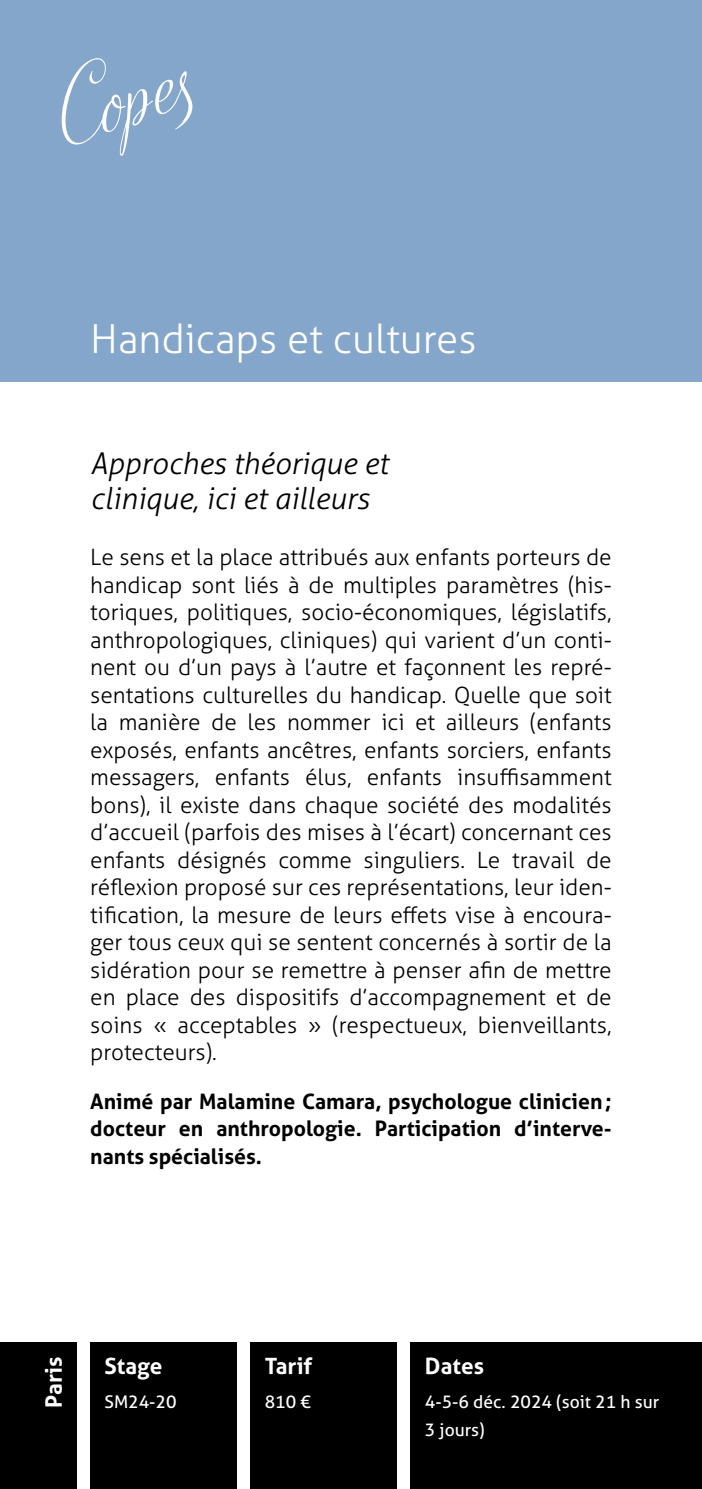
<style>
.page{position:relative;width:702px;height:1489px;background:#fff}
.page>*{position:absolute;margin:0;border:0;box-sizing:border-box;transform-origin:0 0}
.t1{font:300 40px "Aller";color:#fff}
.t2{font:italic 300 30px/35px "Aller";color:#000}
.t3{font:300 22.5px/27.5px "Aller";color:#000;text-align:justify}
.t4{font:700 22.5px "Aller";color:#fff}
.t5{font:700 21.25px/27.5px "Aller";color:#000;text-align:justify}
.t6{font:17.5px/27.5px "Aller";color:#fff}
</style>
<div class="page">
<div style="left:0;top:0;width:702px;height:381px;background:#84a6ca"></div>
<svg style="left:61px;top:58px;width:132px;height:98px"></svg>
<div style="left:0;top:1342px;width:76px;height:146px;background:#000"></div>
<div style="left:90px;top:1342px;width:146px;height:146px;background:#000"></div>
<div style="left:250px;top:1342px;width:146px;height:146px;background:#000"></div>
<div style="left:411px;top:1342px;width:291px;height:146px;background:#000"></div>
<h1 class="t1" style="left:90px;top:315px;width:388px">Handicaps et cultures</h1>
<h2 class="t2" style="left:90px;top:446px;width:299px">Approches théorique et clinique, ici et ailleurs</h2>
<p class="t3" style="left:90px;top:543px;width:523px">Le sens et la place attribués aux enfants porteurs de handicap sont liés à de multiples paramètres (his&shy;toriques, politiques, socio-économiques, législatifs, anthropologiques, cliniques) qui varient d’un conti&shy;nent ou d’un pays à l’autre et façonnent les repré&shy;sentations culturelles du handicap. Quelle que soit la manière de les nommer ici et ailleurs (enfants exposés, enfants ancêtres, enfants sorciers, enfants messagers, enfants élus, enfants insuffisamment bons), il existe dans chaque société des modalités d’accueil (parfois des mises à l’écart) concernant ces enfants désignés comme singuliers. Le travail de réflexion proposé sur ces représentations, leur iden&shy;tification, la mesure de leurs effets vise à encoura&shy;ger tous ceux qui se sentent concernés à sortir de la sidération pour se remettre à penser afin de mettre en place des dispositifs d’accompagnement et de soins « acceptables » (respectueux, bienveillants, protecteurs).</p>
<p class="t5" style="left:90px;top:1087px;width:523px">Animé par Malamine Camara, psychologue clinicien; docteur en anthropologie. Participation d’interve&shy;nants spécialisés.</p>
<p class="t4" style="left:40px;top:1407px;width:52px;rotate:-90deg">Paris</p>
<p class="t4" style="left:104px;top:1351px;width:59px">Stage</p>
<p class="t6" style="left:104px;top:1388px;width:74px">SM24-20</p>
<p class="t4" style="left:265px;top:1351px;width:49px">Tarif</p>
<p class="t6" style="left:265px;top:1388px;width:48px">810 €</p>
<p class="t4" style="left:425px;top:1351px;width:61px">Dates</p>
<p class="t6" style="left:425px;top:1388px;width:236px">4‑5‑6 déc. 2024 (soit 21 h sur<br>3 jours)</p>
</div>
